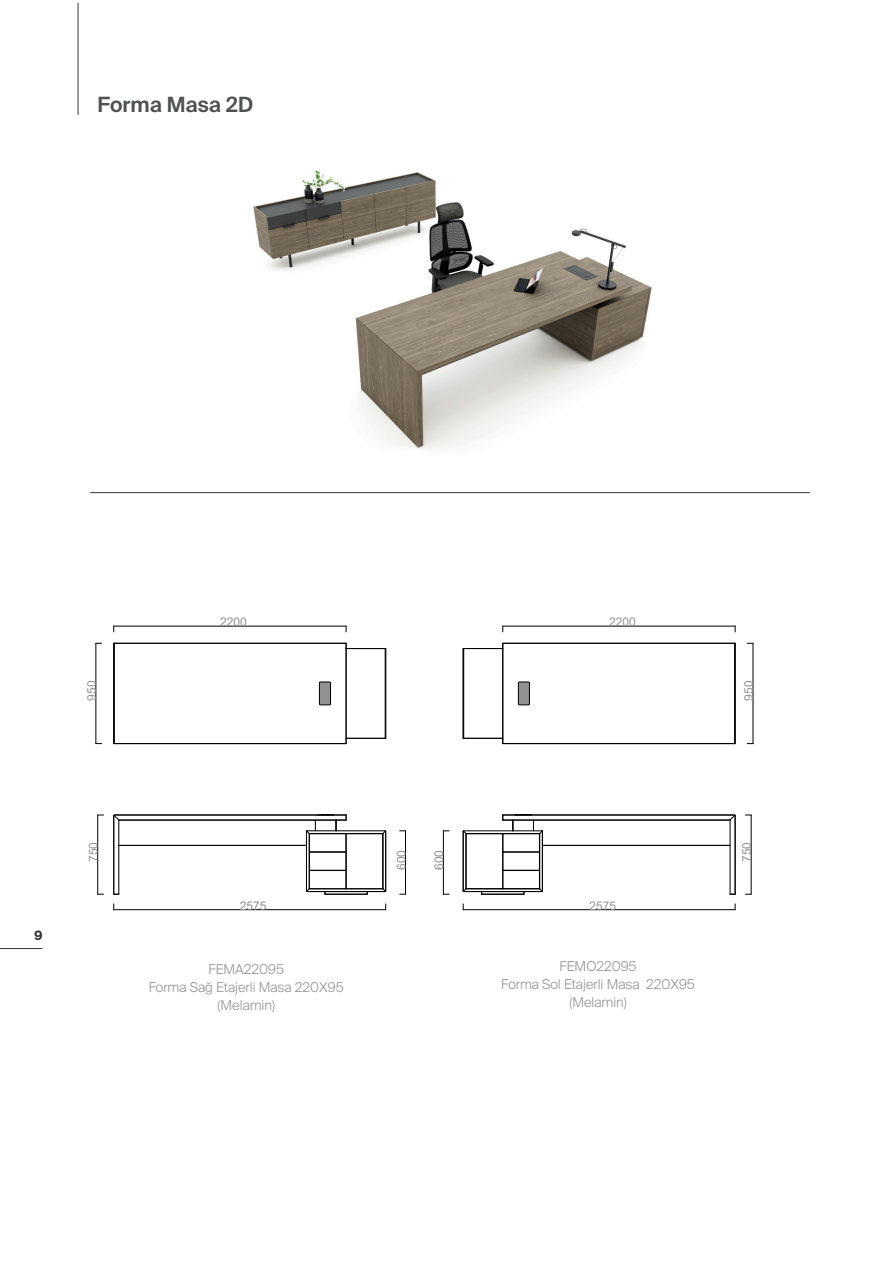
<style>
.page{position:relative;width:893px;height:1263px;background:#fff}
.page>*{position:absolute;margin:0;border:0;box-sizing:border-box;transform-origin:0 0}
.t1{font:600 21px "Suisse Intl";color:#4f5252}
.t2{font:300 13.5px/18px "Suisse Intl";color:#919293;text-align:center}
.t3{font:800 13.5px "Helvetica Neue LT Pro";color:#333739}
.t4{font:12px "Arial";color:#919293}
</style>
<div class="page">
<hr style="left:78px;top:3px;width:1px;height:112px;background:#333739">
<hr style="left:90px;top:492px;width:720px;height:1px;background:#333739">
<hr style="left:0;top:948px;width:43px;height:1px;background:#333739">
<hr style="left:346px;top:643px;width:1px;height:101px;background:#000001">
<hr style="left:346px;top:648px;width:39px;height:1px;background:#000001">
<hr style="left:346px;top:738px;width:39px;height:1px;background:#000001">
<hr style="left:114px;top:643px;width:232px;height:1px;background:#000001">
<hr style="left:114px;top:743px;width:232px;height:1px;background:#000001">
<hr style="left:114px;top:643px;width:1px;height:101px;background:#000001">
<hr style="left:113px;top:643px;width:1px;height:101px;background:#000001">
<hr style="left:385px;top:648px;width:1px;height:90px;background:#000001">
<hr style="left:114px;top:815px;width:232px;height:1px;background:#000001">
<hr style="left:119px;top:820px;width:227px;height:1px;background:#000001">
<hr style="left:309px;top:851px;width:37px;height:1px;background:#000001">
<hr style="left:346px;top:888px;width:37px;height:1px;background:#000001">
<hr style="left:309px;top:888px;width:37px;height:1px;background:#000001">
<hr style="left:307px;top:891px;width:78px;height:1px;background:#000001">
<hr style="left:309px;top:889px;width:74px;height:1px;background:#000001">
<hr style="left:309px;top:852px;width:37px;height:1px;background:#000001">
<hr style="left:309px;top:870px;width:37px;height:1px;background:#000001">
<hr style="left:119px;top:820px;width:1px;height:74px;background:#000001">
<hr style="left:309px;top:833px;width:74px;height:1px;background:#000001">
<hr style="left:307px;top:830px;width:78px;height:1px;background:#000001">
<hr style="left:382px;top:834px;width:1px;height:54px;background:#000001">
<hr style="left:325px;top:894px;width:42px;height:1px;background:#000001">
<hr style="left:383px;top:833px;width:1px;height:56px;background:#000001">
<hr style="left:385px;top:831px;width:1px;height:60px;background:#000001">
<svg style="left:114px;top:815px;width:5px;height:5px"></svg>
<hr style="left:113px;top:815px;width:1px;height:79px;background:#000001">
<hr style="left:119px;top:845px;width:187px;height:1px;background:#000001">
<svg style="left:345px;top:833px;width:3px;height:56px"></svg>
<svg style="left:306px;top:814px;width:31px;height:80px"></svg>
<hr style="left:114px;top:626px;width:232px;height:1px;background:#000001">
<hr style="left:96px;top:643px;width:1px;height:101px;background:#000001">
<hr style="left:97px;top:815px;width:1px;height:79px;background:#000001">
<hr style="left:114px;top:909px;width:272px;height:1px;background:#000001">
<hr style="left:405px;top:831px;width:1px;height:63px;background:#000001">
<div style="left:319px;top:682px;width:11px;height:23px;background:#919293"></div>
<div style="left:319px;top:682px;width:12px;height:23px;border:1px solid #000001"></div>
<hr style="left:502px;top:643px;width:1px;height:101px;background:#000001">
<hr style="left:464px;top:648px;width:39px;height:1px;background:#000001">
<hr style="left:464px;top:738px;width:39px;height:1px;background:#000001">
<hr style="left:503px;top:643px;width:232px;height:1px;background:#000001">
<hr style="left:503px;top:743px;width:232px;height:1px;background:#000001">
<hr style="left:734px;top:643px;width:1px;height:101px;background:#000001">
<hr style="left:735px;top:643px;width:1px;height:101px;background:#000001">
<hr style="left:463px;top:648px;width:1px;height:90px;background:#000001">
<hr style="left:503px;top:815px;width:232px;height:1px;background:#000001">
<hr style="left:503px;top:820px;width:227px;height:1px;background:#000001">
<hr style="left:503px;top:851px;width:36px;height:1px;background:#000001">
<hr style="left:466px;top:888px;width:37px;height:1px;background:#000001">
<hr style="left:503px;top:888px;width:36px;height:1px;background:#000001">
<hr style="left:464px;top:891px;width:78px;height:1px;background:#000001">
<hr style="left:466px;top:889px;width:74px;height:1px;background:#000001">
<hr style="left:503px;top:852px;width:36px;height:1px;background:#000001">
<hr style="left:503px;top:870px;width:36px;height:1px;background:#000001">
<hr style="left:730px;top:820px;width:1px;height:74px;background:#000001">
<hr style="left:466px;top:833px;width:74px;height:1px;background:#000001">
<hr style="left:464px;top:830px;width:78px;height:1px;background:#000001">
<hr style="left:482px;top:894px;width:42px;height:1px;background:#000001">
<hr style="left:466px;top:833px;width:1px;height:56px;background:#000001">
<hr style="left:463px;top:831px;width:1px;height:60px;background:#000001">
<svg style="left:730px;top:815px;width:5px;height:5px"></svg>
<hr style="left:735px;top:815px;width:1px;height:79px;background:#000001">
<hr style="left:542px;top:845px;width:188px;height:1px;background:#000001">
<svg style="left:502px;top:834px;width:2px;height:54px"></svg>
<svg style="left:513px;top:814px;width:30px;height:80px"></svg>
<hr style="left:503px;top:626px;width:232px;height:1px;background:#000001">
<hr style="left:753px;top:643px;width:1px;height:101px;background:#000001">
<hr style="left:751px;top:815px;width:1px;height:79px;background:#000001">
<hr style="left:463px;top:909px;width:272px;height:1px;background:#000001">
<hr style="left:443px;top:831px;width:1px;height:63px;background:#000001">
<div style="left:518px;top:682px;width:11px;height:23px;background:#919293"></div>
<div style="left:518px;top:682px;width:12px;height:23px;border:1px solid #000001"></div>
<img style="left:253px;top:170px;width:399px;height:280px">
<h1 class="t1" style="left:98px;top:92px;width:157px">Forma Masa 2D</h1>
<p class="t4" style="left:83px;top:701px;width:22px;rotate:-90deg">950</p>
<p class="t4" style="left:220px;top:613px;width:28px">2200</p>
<p class="t4" style="left:609px;top:613px;width:28px">2200</p>
<p class="t4" style="left:740px;top:701px;width:22px;rotate:-90deg">950</p>
<p class="t3" style="left:34px;top:927px;width:10px">9</p>
<p class="t4" style="left:85px;top:862px;width:22px;rotate:-90deg">750</p>
<p class="t4" style="left:240px;top:897px;width:28px">2575</p>
<p class="t4" style="left:393px;top:870px;width:22px;rotate:-90deg">600</p>
<p class="t4" style="left:431px;top:870px;width:22px;rotate:-90deg">600</p>
<p class="t4" style="left:589px;top:897px;width:28px">2575</p>
<p class="t2" style="left:149px;top:960px;width:196px">FEMA22095<br>Forma Sağ Etajerli Masa 220X95 (Melamin)</p>
<p class="t2" style="left:501px;top:958px;width:195px">FEMO22095<br>Forma Sol Etajerli Masa 220X95 (Melamin)</p>
<p class="t4" style="left:738px;top:862px;width:22px;rotate:-90deg">750</p>
</div>
